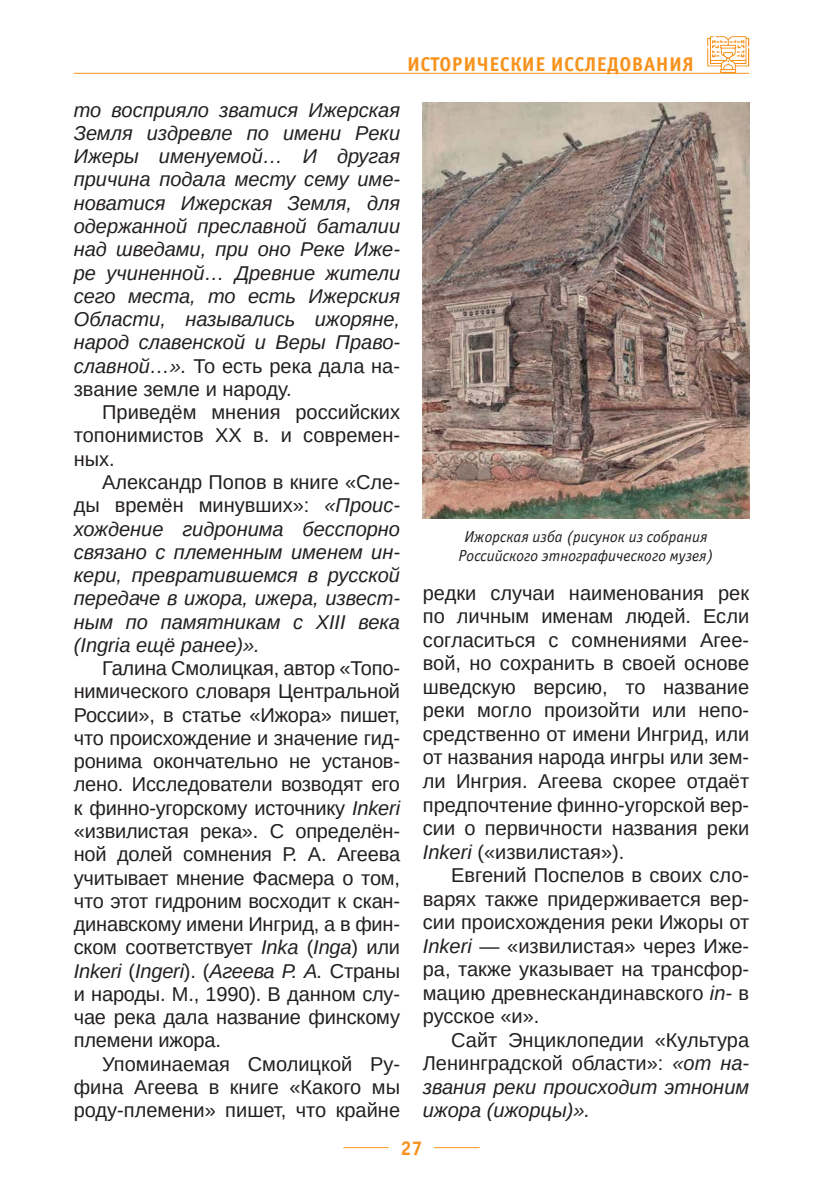
<style>
.page{position:relative;width:823px;height:1191px;background:#fff}
.page>*{position:absolute;margin:0;border:0;box-sizing:border-box;transform-origin:0 0}
.Основной_текст{font:20px/23.2px "Arimo";color:#231f20;text-align:justify}
.Основной_текст-2{font:italic 20px/23.2px "Arimo";color:#231f20;text-align:justify}
.t1{font:700 20px "Officina Sans C";letter-spacing:.02em;color:#f7931d}
.Рисунок{font:italic 16px/19.2px "Officina Sans C";color:#231f20;text-align:center}
.s1{font-style:normal}
.s2{font-style:italic}
</style>
<div class="page">
<svg style="left:706px;top:36px;width:42px;height:37px"></svg>
<hr style="left:434px;top:1147px;width:45px;height:1px;background:#f7931d">
<hr style="left:343px;top:1147px;width:45px;height:1px;background:#f7931d">
<hr style="left:74px;top:73px;width:674px;height:1px;background:#f7931d">
<img style="left:422px;top:102px;width:326px;height:417px">
<p class="t1" style="left:407px;top:53px;width:288px">ИСТОРИЧЕСКИЕ ИССЛЕДОВАНИЯ</p>
<p class="Основной_текст-2" style="left:74px;top:98px;width:327px">то восприяло зватися Ижерская Земля издревле по имени Реки Ижеры именуемой… И другая причина подала месту сему име&shy;новатися Ижерская Земля, для одержанной преславной баталии над шведами, при оно Реке Иже&shy;ре учиненной… Древние жители сего места, то есть Ижерския Области, назывались ижоряне, народ славенской и Веры Право&shy;славной…». <span class="s1">То есть река дала на&shy;звание земле и народу.</span></p>
<p class="Основной_текст" style="left:74px;top:401px;width:328px;text-indent:28px">Приведём мнения российских топонимистов XX в. и современ&shy;ных.</p>
<p class="Основной_текст-2" style="left:74px;top:470px;width:327px;text-indent:28px"><span class="s1">Александр Попов в книге «Сле&shy;ды времён минувших»:</span> «Проис&shy;хождение гидронима бесспорно связано с племенным именем ин&shy;кери, превратившемся в русской передаче в ижора, ижера, извест&shy;ным по памятникам с XIII века (Ingria ещё ранее)».</p>
<p class="Основной_текст" style="left:74px;top:657px;width:327px;text-indent:28px">Галина Смолицкая, автор «Топо&shy;нимического словаря Центральной России», в статье «Ижора» пишет, что происхождение и значение гид&shy;ронима окончательно не установ&shy;лено. Исследователи возводят его к финно-угорскому источнику <span class="s2">Inkeri </span>«извилистая река». С определён&shy;ной долей сомнения Р. А. Агеева учитывает мнение Фасмера о том, что этот гидроним восходит к скан&shy;динавскому имени Ингрид, а в фин&shy;ском соответствует <span class="s2">Inka</span> (<span class="s2">Inga</span>) или <span class="s2">Inkeri</span> (<span class="s2">Ingeri</span>). (<span class="s2">Агеева Р. А.</span> Страны и народы. М., 1990). В данном слу&shy;чае река дала название финскому племени ижора.</p>
<p class="Основной_текст" style="left:74px;top:1052px;width:327px;text-indent:28px">Упоминаемая Смолицкой Ру&shy;фина Агеева в книге «Какого мы роду-племени» пишет, что крайне</p>
<p class="Рисунок" style="left:458px;top:527px;width:257px">Ижорская изба (рисунок из собрания<br>Российского этнографического музея)</p>
<p class="Основной_текст" style="left:422px;top:581px;width:327px">редки случаи наименования рек по личным именам людей. Если согласиться с сомнениями Агее&shy;вой, но сохранить в своей основе шведскую версию, то название реки могло произойти или непо&shy;средственно от имени Ингрид, или от названия народа ингры или зем&shy;ли Ингрия. Агеева скорее отдаёт предпочтение финно-угорской вер&shy;сии о первичности названия реки <span class="s2">Inkeri</span> («извилистая»).</p>
<p class="Основной_текст" style="left:422px;top:863px;width:327px;text-indent:28px">Евгений Поспелов в своих сло&shy;варях также придерживается вер&shy;сии происхождения реки Ижоры от <span class="s2">Inkeri</span> — «извилистая» через Иже&shy;ра, также указывает на трансфор&shy;мацию древнескандинавского <span class="s2">in-</span> в русское «и».</p>
<p class="Основной_текст-2" style="left:422px;top:1027px;width:327px;text-indent:28px"><span class="s1">Сайт Энциклопедии «Культура Ленинградской области»:</span> «от на&shy;звания реки происходит этноним ижора (ижорцы)».</p>
<p class="t1" style="left:400px;top:1137px;width:24px">27</p>
</div>
